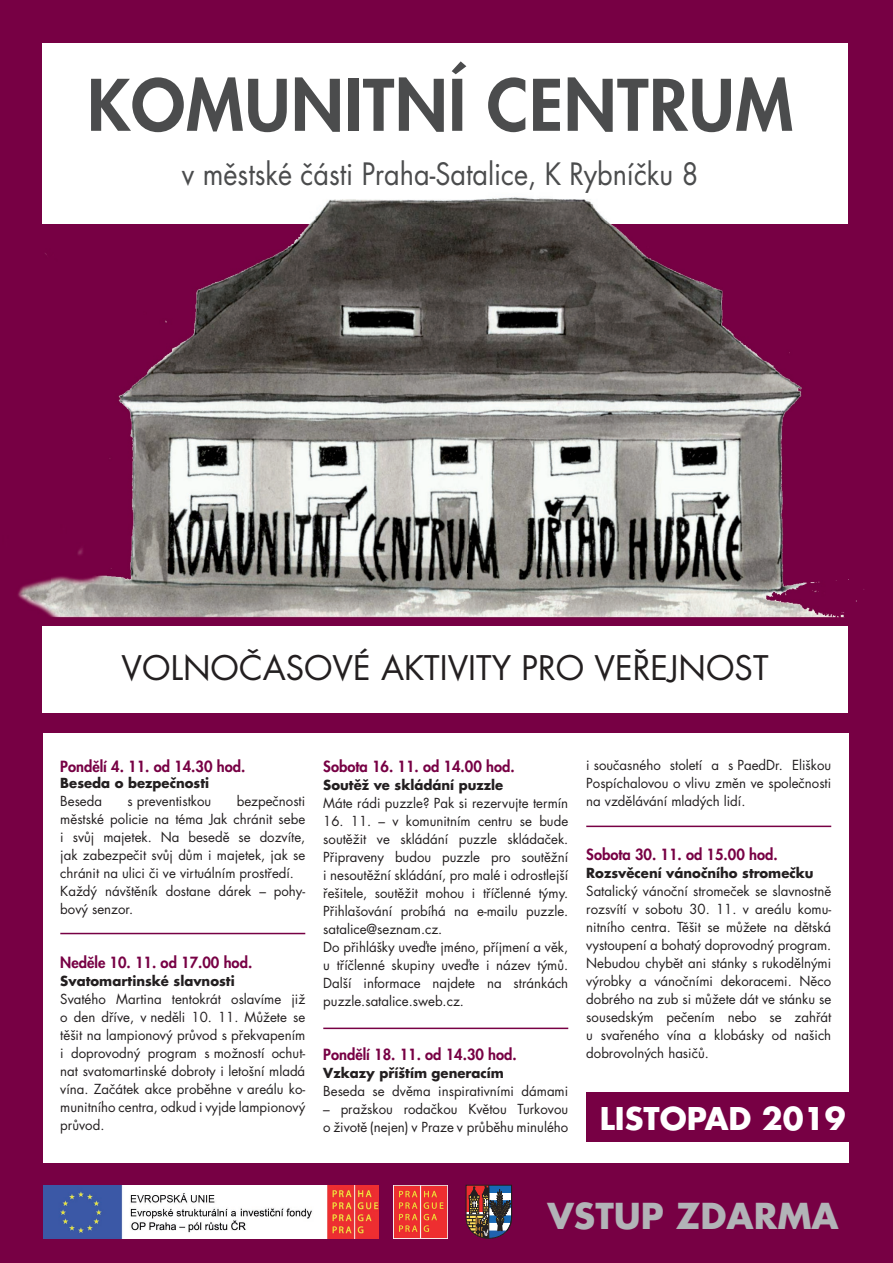
<style>
.page{position:relative;width:893px;height:1263px;background:#704}
.page>*{position:absolute;margin:0;border:0;box-sizing:border-box;transform-origin:0 0}
.t1{font:69px "Futura CE Heavy";letter-spacing:.015em;color:#4b4c4d}
.t2{font:700 34.8px "Futura CE";color:#b2b3b7}
.t3{font:33px "Futura CE Book";color:#231f20}
.t4{font:700 30.45px "Futura CE";color:#fff}
.t5{font:30px "Futura CE Book";color:#4b4c4d;scale:.9 1}
.t6{font:15px "Futura CE Heavy";color:#704}
.t7{font:13.5px/18px "Futura CE Book";color:#231f20}
.t8{font:700 13.5px "Futura CE";color:#231f20}
</style>
<div class="page">
<div style="left:44px;top:733px;width:805px;height:430px;background:#fff"></div>
<div style="left:43px;top:43px;width:805px;height:180px;background:#fff"></div>
<div style="left:43px;top:626px;width:805px;height:87px;background:#fff"></div>
<img style="left:18px;top:162px;width:33px;height:455px">
<img style="left:51px;top:223px;width:782px;height:395px">
<img style="left:43px;top:162px;width:566px;height:61px">
<svg style="left:466px;top:1185px;width:46px;height:54px;background:#69555c"></svg>
<img style="left:394px;top:1185px;width:53px;height:53px">
<div style="left:586px;top:1092px;width:307px;height:50px;background:#704"></div>
<hr style="left:60px;top:933px;width:245px;height:1px;background:#704">
<hr style="left:323px;top:1027px;width:245px;height:2px;background:#704">
<hr style="left:586px;top:826px;width:245px;height:1px;background:#704">
<img style="left:44px;top:1185px;width:334px;height:53px">
<h1 class="t1" style="left:87px;top:61px;width:707px">KOMUNITNÍ CENTRUM</h1>
<h3 class="t5" style="left:182px;top:156px;width:575px">v městské části Praha-Satalice, K Rybníčku 8</h3>
<h3 class="t3" style="left:122px;top:649px;width:648px">VOLNOČASOVÉ AKTIVITY PRO VEŘEJNOST</h3>
<p class="t6" style="left:60px;top:757px;width:187px">Pondělí 4. 11. od 14.30 hod.</p>
<p class="t8" style="left:60px;top:775px;width:150px">Beseda o bezpečnosti</p>
<p class="t7" style="left:60px;top:793px;width:43px">Beseda</p>
<p class="t7" style="left:128px;top:793px;width:85px">s preventistkou</p>
<p class="t7" style="left:60px;top:793px;width:246px;text-indent:176px">bezpečnosti městské policie na téma Jak chránit sebe i svůj majetek. Na besedě se dozvíte, jak zabezpečit svůj dům i majetek, jak se chránit na ulici či ve virtuálním prostředí.<br>Každý návštěník dostane dárek – pohy&shy;bový senzor.</p>
<p class="t6" style="left:60px;top:953px;width:193px">Neděle 10. 11. od 17.00 hod.</p>
<p class="t8" style="left:60px;top:973px;width:176px">Svatomartinské slavnosti</p>
<p class="t7" style="left:60px;top:991px;width:246px;text-align:justify">Svatého Martina tentokrát oslavíme již o den dříve, v neděli 10. 11. Můžete se těšit na lampionový průvod s překvapením i doprovodný program s možností ochut&shy;nat svatomartinské dobroty i letošní mladá vína. Začátek akce proběhne v areálu ko&shy;munitního centra, odkud i vyjde lampionový průvod.</p>
<p class="t6" style="left:323px;top:757px;width:193px">Sobota 16. 11. od 14.00 hod.</p>
<p class="t8" style="left:323px;top:776px;width:182px">Soutěž ve skládání puzzle</p>
<p class="t7" style="left:323px;top:794px;width:246px">Máte rádi puzzle? Pak si rezervujte termín</p>
<p class="t7" style="left:323px;top:812px;width:246px">16. 11. – v komunitním centru se bude soutěžit ve skládání puzzle skládaček.<br>Připraveny budou puzzle pro soutěžní i nesoutěžní skládání, pro malé i odrostlejší řešitele, soutěžit mohou i tříčlenné týmy.<br>Přihlašování probíhá na e-mailu puzzle. satalice@seznam.cz.<br>Do přihlášky uveďte jméno, příjmení a věk, u tříčlenné skupiny uveďte i název týmů.<br>Další informace najdete na stránkách puzzle.satalice.sweb.cz.</p>
<p class="t6" style="left:323px;top:1045px;width:195px">Pondělí 18. 11. od 14.30 hod.</p>
<p class="t8" style="left:323px;top:1064px;width:182px">Vzkazy příštím generacím</p>
<p class="t7" style="left:323px;top:1082px;width:246px">Beseda se dvěma inspirativními dámami</p>
<p class="t7" style="left:323px;top:1100px;width:246px">– pražskou rodačkou Květou Turkovou o životě (nejen) v Praze v průběhu minulého</p>
<p class="t7" style="left:586px;top:757px;width:246px;text-align:justify">i současného století a s PaedDr. Eliškou Pospíchalovou o vlivu změn ve společnosti na vzdělávání mladých lidí.</p>
<p class="t6" style="left:586px;top:845px;width:193px">Sobota 30. 11. od 15.00 hod.</p>
<p class="t8" style="left:586px;top:865px;width:229px">Rozsvěcení vánočního stromečku</p>
<p class="t7" style="left:586px;top:883px;width:246px;text-align:justify">Satalický vánoční stromeček se slavnostně rozsvítí v sobotu 30. 11. v areálu komu&shy;nitního centra. Těšit se můžete na dětská vystoupení a bohatý doprovodný program.<br>Nebudou chybět ani stánky s rukodělnými výrobky a vánočními dekoracemi. Něco dobrého na zub si můžete dát ve stánku se sousedským pečením nebo se zahřát u svařeného vína a klobásky od našich dobrovolných hasičů.</p>
<h3 class="t4" style="left:600px;top:1099px;width:247px">LISTOPAD 2019</h3>
<h2 class="t2" style="left:547px;top:1194px;width:293px">VSTUP ZDARMA</h2>
</div>
